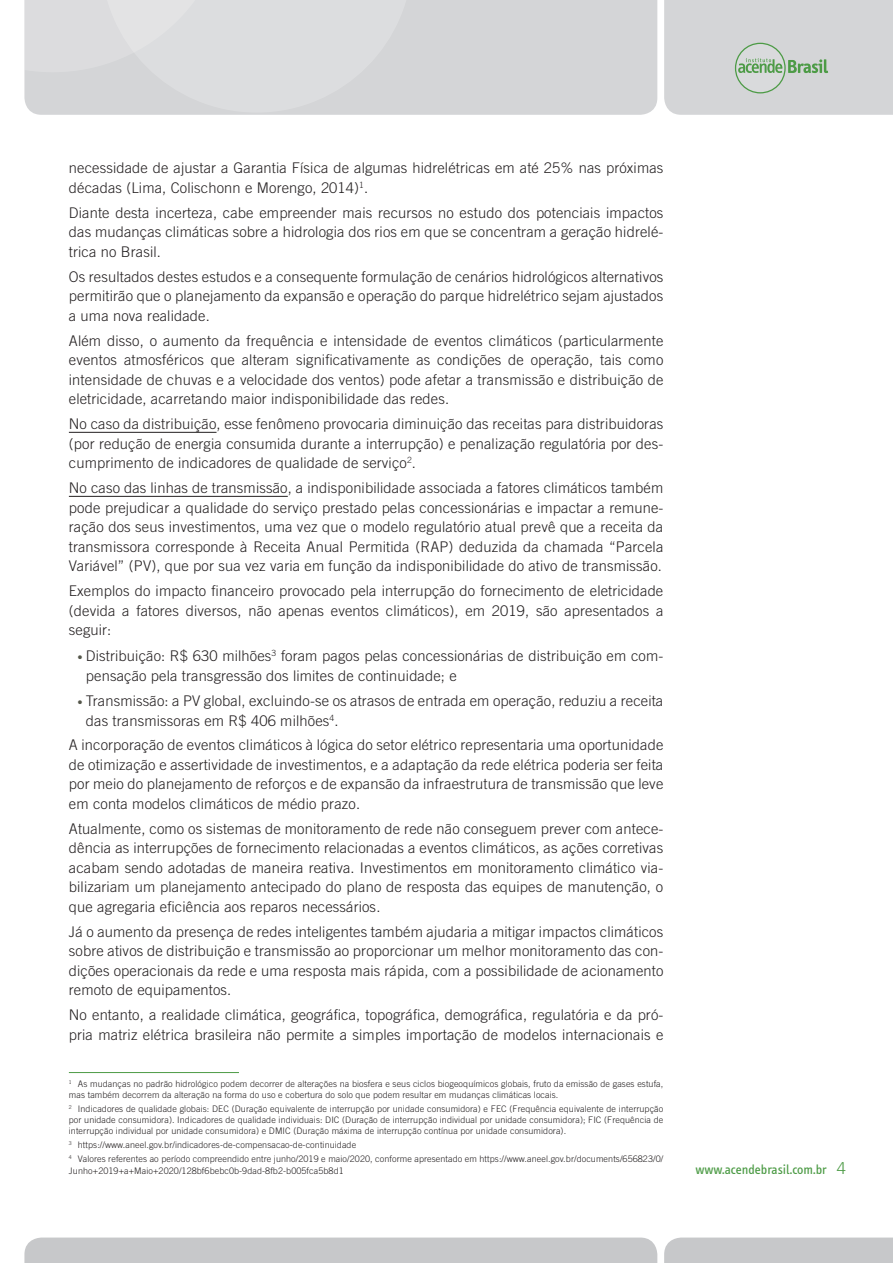
<style>
.page{position:relative;width:893px;height:1263px;background:#fff}
.page>*{position:absolute;margin:0;border:0;box-sizing:border-box;transform-origin:0 0}
.t1{font:300 14.7px/19.5px "Trade Gothic";letter-spacing:.01em;color:#231f20;text-align:justify}
.t2{font:13.5px "Info Text";color:#4d9b46}
.t3{font:300 9px/11.2px "Trade Gothic";letter-spacing:.01em;color:#231f20}
.s1{font-size:10.5px;color:#54564a}
.s2{font-family:"Trade Gothic";font-weight:300;font-size:16.5px}
</style>
<div class="page">
<div style="left:34px;top:0;width:623px;height:115px;background:#d4d5d7"></div>
<div style="left:24px;top:0;width:388px;height:113px;background:#dcdddf"></div>
<div style="left:24px;top:1237px;width:633px;height:26px;background:#c7c8ca"></div>
<div style="left:664px;top:1237px;width:229px;height:26px;background:#c7c8ca"></div>
<div style="left:664px;top:0;width:229px;height:115px;background:#d4d5d7"></div>
<hr style="left:69px;top:432px;width:148px;height:1px;background:#231f20">
<hr style="left:69px;top:496px;width:219px;height:1px;background:#231f20">
<hr style="left:69px;top:1072px;width:170px;height:1px;background:#4d9b46">
<p class="t1" style="left:69px;top:158px;width:596px">necessidade de ajustar a Garantia Física de algumas hidrelétricas em até 25% nas próximas décadas (Lima, Colischonn e Morengo, 2014)<sup>1</sup>.</p>
<p class="t1" style="left:69px;top:203px;width:596px">Diante desta incerteza, cabe empreender mais recursos no estudo dos potenciais impactos das mudanças climáticas sobre a hidrologia dos rios em que se concentram a geração hidrelé&shy;trica no Brasil.</p>
<p class="t1" style="left:69px;top:267px;width:596px">Os resultados destes estudos e a consequente formulação de cenários hidrológicos alternativos permitirão que o planejamento da expansão e operação do parque hidrelétrico sejam ajustados a uma nova realidade.</p>
<p class="t1" style="left:69px;top:331px;width:596px">Além disso, o aumento da frequência e intensidade de eventos climáticos (particularmente eventos atmosféricos que alteram significativamente as condições de operação, tais como intensidade de chuvas e a velocidade dos ventos) pode afetar a transmissão e distribuição de eletricidade, acarretando maior indisponibilidade das redes.</p>
<p class="t1" style="left:69px;top:414px;width:596px">No caso da distribuição, esse fenômeno provocaria diminuição das receitas para distribuidoras (por redução de energia consumida durante a interrupção) e penalização regulatória por des&shy;cumprimento de indicadores de qualidade de serviço<sup>2</sup>.</p>
<p class="t1" style="left:69px;top:478px;width:596px">No caso das linhas de transmissão, a indisponibilidade associada a fatores climáticos também pode prejudicar a qualidade do serviço prestado pelas concessionárias e impactar a remune&shy;ração dos seus investimentos, uma vez que o modelo regulatório atual prevê que a receita da transmissora corresponde à Receita Anual Permitida (RAP) deduzida da chamada “Parcela Variável” (PV), que por sua vez varia em função da indisponibilidade do ativo de transmissão.</p>
<p class="t1" style="left:69px;top:581px;width:596px">Exemplos do impacto financeiro provocado pela interrupção do fornecimento de eletricidade (devida a fatores diversos, não apenas eventos climáticos), em 2019, são apresentados a seguir:</p>
<p class="t1" style="left:86px;top:645px;width:579px;line-height:20.1px;text-indent:-9px"><span class="s1">•</span> Distribuição: R$ 630 milhões<sup>3</sup> foram pagos pelas concessionárias de distribuição em com&shy;pensação pela transgressão dos limites de continuidade; e</p>
<p class="t1" style="left:86px;top:690px;width:579px;line-height:20.1px;text-indent:-9px"><span class="s1">•</span> Transmissão: a PV global, excluindo-se os atrasos de entrada em operação, reduziu a receita das transmissoras em R$ 406 milhões<sup>4</sup>.</p>
<p class="t1" style="left:69px;top:735px;width:596px">A incorporação de eventos climáticos à lógica do setor elétrico representaria uma oportunidade de otimização e assertividade de investimentos, e a adaptação da rede elétrica poderia ser feita por meio do planejamento de reforços e de expansão da infraestrutura de transmissão que leve em conta modelos climáticos de médio prazo.</p>
<p class="t1" style="left:69px;top:818px;width:596px">Atualmente, como os sistemas de monitoramento de rede não conseguem prever com antece&shy;dência as interrupções de fornecimento relacionadas a eventos climáticos, as ações corretivas acabam sendo adotadas de maneira reativa. Investimentos em monitoramento climático via&shy;bilizariam um planejamento antecipado do plano de resposta das equipes de manutenção, o que agregaria eficiência aos reparos necessários.</p>
<p class="t1" style="left:69px;top:922px;width:596px">Já o aumento da presença de redes inteligentes também ajudaria a mitigar impactos climáticos sobre ativos de distribuição e transmissão ao proporcionar um melhor monitoramento das con&shy;dições operacionais da rede e uma resposta mais rápida, com a possibilidade de acionamento remoto de equipamentos.</p>
<p class="t1" style="left:69px;top:1005px;width:596px">N o entanto, a realidade climática, geográfica, topográfica, demográfica, regulatória e da pró&shy;pria matriz elétrica brasileira não permite a simples importação de modelos internacionais e</p>
<p class="t3" style="left:69px;top:1078px;width:596px"><sup>1</sup> As mudanças no padrão hidrológico podem decorrer de alterações na biosfera e seus ciclos biogeoquímicos globais, fruto da emissão de gases estufa, mas também decorrem da alteração na forma do uso e cobertura do solo que podem resultar em mudanças climáticas locais.</p>
<p class="t3" style="left:69px;top:1103px;width:596px;text-align:justify"><sup>2</sup> Indicadores de qualidade globais: DEC (Duração equivalente de interrupção por unidade consumidora) e FEC (Frequência equivalente de interrupção por unidade consumidora). Indicadores de qualidade individuais: DIC (Duração de interrupção individual por unidade consumidora); FIC (Frequência de interrupção individual por unidade consumidora) e DMIC (Duração máxima de interrupção contínua por unidade consumidora).</p>
<p class="t3" style="left:69px;top:1138px;width:596px;line-height:14.1px"><sup>3</sup> https://www.aneel.gov.br/indicadores-de-compensacao-de-continuidade<br><sup>4</sup> Valores referentes ao período compreendido entre junho/2019 e maio/2020, conforme apresentado em https://www.aneel.gov.br/documents/656823/0/</p>
<p class="t3" style="left:69px;top:1165px;width:276px">Junho+2019+a+Maio+2020/128bf6bebc0b-9dad-8fb2-b005fca5b8d1</p>
<p class="t2" style="left:695px;top:1161px;width:152px">www.acendebrasil.com.br <span class="s2">4</span></p>
</div>
